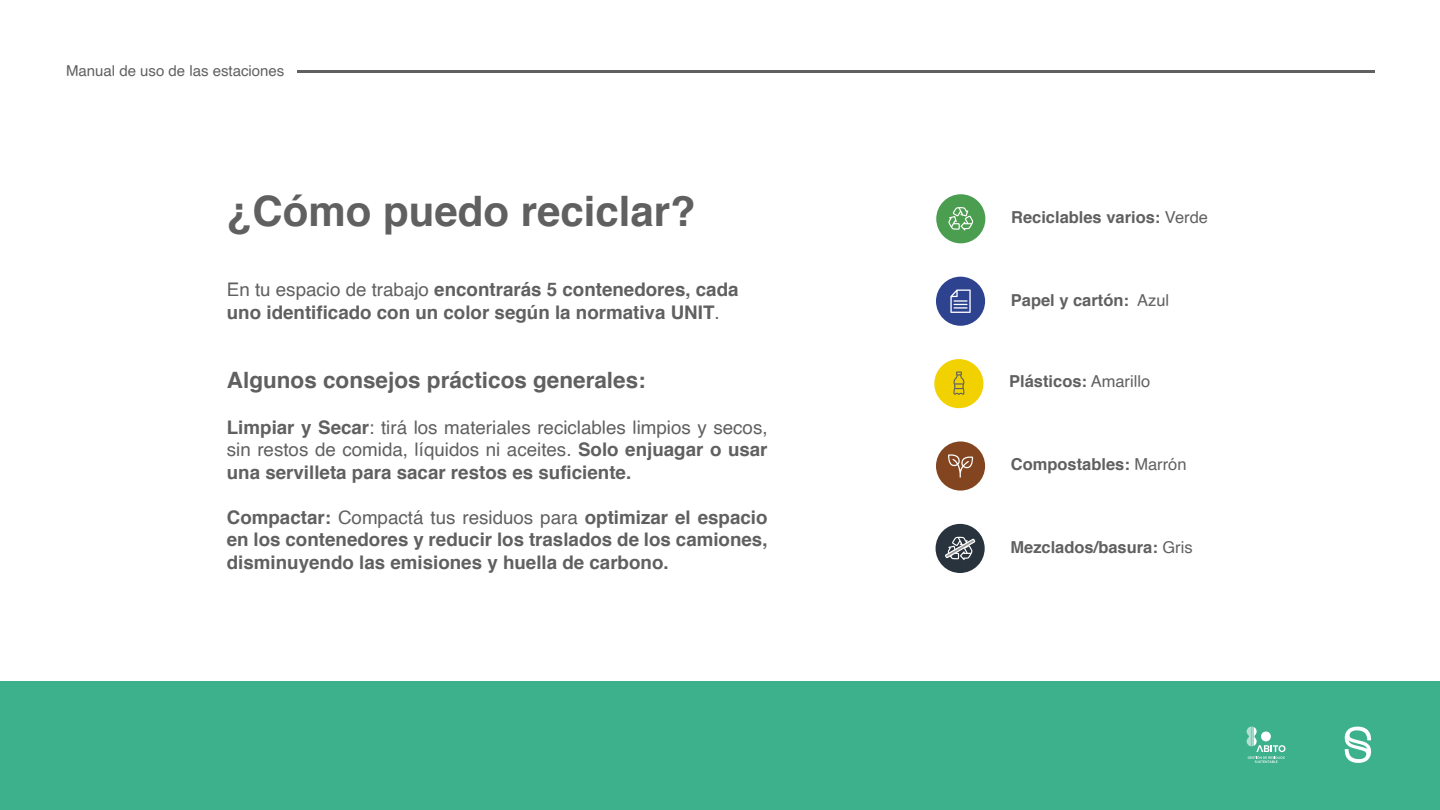
<style>
.page{position:relative;width:1440px;height:810px;background:#fff}
.page>*{position:absolute;margin:0;border:0;box-sizing:border-box;transform-origin:0 0}
.t1{font:700 42px "Helvetica";color:#606060}
.t2{font:700 22.5px "Helvetica";color:#606060}
.t3{font:700 18.75px/22.5px "Helvetica";color:#606060}
.t4{font:18.75px/22.5px "Helvetica";color:#606060;text-align:justify}
.t5{font:700 16.5px "Helvetica";color:#606060}
.t6{font:15px "Helvetica";color:#606060}
.s1{font-weight:400}
.s2{font-weight:700}
</style>
<div class="page">
<div style="left:0;top:681px;width:1440px;height:129px;background:#3db18b"></div>
<svg style="left:1345px;top:726px;width:26px;height:37px"></svg>
<svg style="left:1247px;top:727px;width:38px;height:36px"></svg>
<hr style="left:297px;top:70px;width:1078px;height:3px;background:#606060">
<div style="left:936px;top:194px;width:49px;height:49px;background:#4b9d4f;border-radius:50%"></div>
<svg style="left:948px;top:207px;width:25px;height:24px"></svg>
<div style="left:936px;top:277px;width:49px;height:49px;background:#2d4390;border-radius:50%"></div>
<svg style="left:950px;top:290px;width:21px;height:23px"></svg>
<div style="left:934px;top:359px;width:49px;height:49px;background:#f1d200;border-radius:50%"></div>
<svg style="left:953px;top:371px;width:12px;height:24px"></svg>
<div style="left:936px;top:441px;width:49px;height:50px;background:#83451f;border-radius:50%"></div>
<svg style="left:948px;top:454px;width:25px;height:24px"></svg>
<div style="left:936px;top:524px;width:49px;height:49px;background:#29333d;border-radius:50%"></div>
<svg style="left:945px;top:537px;width:30px;height:23px"></svg>
<p class="t6" style="left:66px;top:59px;width:220px">Manual de uso de las estaciones</p>
<h1 class="t1" style="left:227px;top:177px;width:471px">¿Cómo puedo reciclar?</h1>
<p class="t3" style="left:227px;top:278px;width:513px"><span class="s1">En tu espacio de trabajo</span> encontrarás 5 contenedores, cada uno identificado con un color según la normativa UNIT<span class="s1">.</span></p>
<p class="t2" style="left:227px;top:362px;width:420px">Algunos consejos prácticos generales:</p>
<p class="t4" style="left:227px;top:417px;width:542px"><span class="s2">Limpiar y Secar</span>: tirá los materiales reciclables limpios y secos, sin restos de comida, líquidos ni aceites. <span class="s2">Solo enjuagar o usar una servilleta para sacar restos es suficiente.</span></p>
<p class="t3" style="left:227px;top:506px;width:542px;text-align:justify">Compactar: <span class="s1">Compactá tus residuos para</span> optimizar el espacio en los contenedores y reducir los traslados de los camiones, disminuyendo las emisiones y huella de carbono.</p>
<p class="t5" style="left:1011px;top:204px;width:198px">Reciclables varios: <span class="s1">Verde</span></p>
<p class="t5" style="left:1011px;top:287px;width:160px">Papel y cartón: <span class="s1">Azul</span></p>
<p class="t5" style="left:1009px;top:368px;width:142px">Plásticos: <span class="s1">Amarillo</span></p>
<p class="t5" style="left:1011px;top:451px;width:177px">Compostables: <span class="s1">Marrón</span></p>
<p class="t5" style="left:1010px;top:534px;width:184px">Mezclados/basura: <span class="s1">Gris</span></p>
</div>
